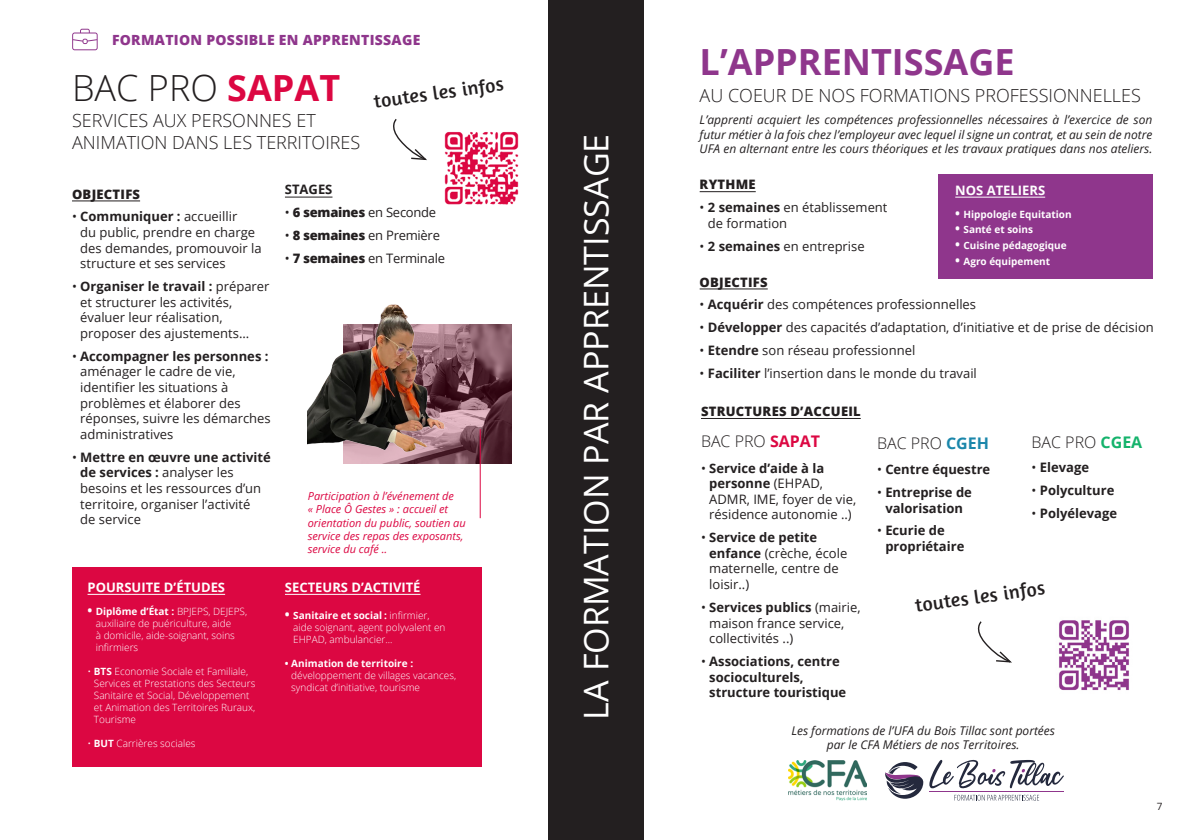
<style>
.page{position:relative;width:1191px;height:840px;background:#fff}
.page>*{position:absolute;margin:0;border:0;box-sizing:border-box;transform-origin:0 0}
.t1{font:700 36px "Open Sans";color:#8f368c}
.t2{font:300 36px "Open Sans";color:#231f20}
.t3{font:34px "Open Sans";color:#fff}
.t4{font:19.6px "Amaranth";color:#231f20}
.t5{font:300 18px "Open Sans";color:#231f20}
.t6{font:300 16px "Open Sans";color:#231f20}
.t7{font:800 14px "Open Sans";letter-spacing:.02em;color:#8f368c}
.t8{font:13px/15.6px "Open Sans";color:#231f20}
.t9{font:700 13px/15.6px "Open Sans";color:#231f20}
.t10{font:13px "Open Sans";letter-spacing:-.02em;color:#231f20}
.t11{font:700 13px "Open Sans";color:#fff}
.t12{font:800 13px "Open Sans";letter-spacing:.02em;color:#231f20}
.t13{font:italic 12px/14.4px "Open Sans";color:#231f20;text-align:justify}
.t14{font:italic 11px/13.2px "Open Sans";color:#dc0742}
.t15{font:300 10px/12px "Open Sans";color:#fff}
.t16{font:700 10px "Open Sans";color:#fff}
.t17{font:10px "Open Sans";color:#231f20}
.s1{font-weight:700;color:#dc0742}
.s2{font-weight:700}
.s3{font-weight:700;font-size:13px}
.s4{font-weight:800}
.s5{font-size:13px}
.s6{font-weight:400}
.s7{font-weight:700;color:#1b87ab}
.s8{font-weight:700;color:#15b36c}
</style>
<div class="page">
<img style="left:444px;top:132px;width:75px;height:73px">
<svg style="left:393px;top:119px;width:34px;height:42px"></svg>
<div style="left:72px;top:566px;width:409px;height:199px;background:#dc0742"></div>
<hr style="left:72px;top:200px;width:68px;height:1px;background:#231f20">
<hr style="left:285px;top:593px;width:135px;height:1px;background:#fff">
<hr style="left:88px;top:593px;width:137px;height:1px;background:#fff">
<hr style="left:285px;top:196px;width:47px;height:1px;background:#231f20">
<div style="left:547px;top:0;width:96px;height:839px;background:#231f20"></div>
<svg style="left:72px;top:29px;width:26px;height:21px"></svg>
<svg style="left:885px;top:762px;width:38px;height:36px"></svg>
<svg style="left:929px;top:759px;width:134px;height:29px"></svg>
<hr style="left:929px;top:790px;width:134px;height:1px;background:#8f368c">
<svg style="left:954px;top:794px;width:85px;height:6px"></svg>
<img style="left:472px;top:324px;width:39px;height:139px">
<hr style="left:480px;top:429px;width:1px;height:89px;background:#dc0742">
<img style="left:308px;top:304px;width:164px;height:159px">
<img style="left:788px;top:760px;width:78px;height:39px">
<div style="left:938px;top:174px;width:214px;height:104px;background:#8f368c"></div>
<hr style="left:955px;top:197px;width:90px;height:1px;background:#fff">
<hr style="left:699px;top:191px;width:56px;height:1px;background:#231f20">
<hr style="left:701px;top:418px;width:159px;height:1px;background:#231f20">
<hr style="left:699px;top:288px;width:68px;height:1px;background:#231f20">
<img style="left:1059px;top:620px;width:70px;height:70px">
<svg style="left:977px;top:621px;width:35px;height:42px"></svg>
<p class="t7" style="left:112px;top:29px;width:310px">FORMATION POSSIBLE EN APPRENTISSAGE</p>
<p class="t2" style="left:72px;top:63px;width:270px">BAC PRO <span class="s1">SAPAT</span></p>
<p class="t5" style="left:72px;top:108px;width:245px">SERVICES AUX PERSONNES ET</p>
<p class="t5" style="left:72px;top:130px;width:290px">ANIMATION DANS LES TERRITOIRES</p>
<p class="t4" style="left:372px;top:90px;width:132px;rotate:-8deg">toutes les infos</p>
<p class="t12" style="left:72px;top:184px;width:70px">OBJECTIFS</p>
<p class="t8" style="left:80px;top:208px;width:183px;text-indent:-8px">• <span class="s2">Communiquer :</span> accueillir<br>du public, prendre en charge des demandes, promouvoir la structure et ses services</p>
<p class="t8" style="left:80px;top:278px;width:191px;text-indent:-8px">• <span class="s2">Organiser le travail :</span> préparer et structurer les activités, évaluer leur réalisation, proposer des ajustements...</p>
<p class="t8" style="left:80px;top:348px;width:192px;text-indent:-8px">• <span class="s2">Accompagner les personnes : </span>aménager le cadre de vie, identifier les situations à problèmes et élaborer des réponses, suivre les démarches administratives</p>
<p class="t8" style="left:80px;top:448px;width:192px;text-indent:-8px">• <span class="s2">Mettre en œuvre une activité de services :</span> analyser les besoins et les ressources d’un territoire, organiser l’activité<br>de service</p>
<p class="t11" style="left:88px;top:577px;width:139px">POURSUITE D’ÉTUDES</p>
<p class="t15" style="left:96px;top:604px;width:153px;text-indent:-8px"><span class="s3">•</span> <span class="s2">Diplôme d’État :</span> BPJEPS, DEJEPS, auxiliaire de puériculture, aide<br>à domicile, aide-soignant, soins infirmiers</p>
<p class="t15" style="left:94px;top:664px;width:163px;text-indent:-6px">• <span class="s2">BTS</span> Economie Sociale et Familiale,<br>Services et Prestations des Secteurs<br>Sanitaire et Social, Développement et Animation des Territoires Ruraux,<br>Tourisme</p>
<p class="t15" style="left:88px;top:736px;width:109px">• <span class="s2">BUT</span> Carrières sociales</p>
<p class="t9" style="left:285px;top:181px;width:49px">STAGES</p>
<p class="t10" style="left:285px;top:203px;width:153px">• <span class="s4">6 semaines</span> en Seconde</p>
<p class="t10" style="left:285px;top:226px;width:156px">• <span class="s4">8 semaines</span> en Première</p>
<p class="t10" style="left:285px;top:249px;width:161px">• <span class="s4">7 semaines</span> en Terminale</p>
<p class="t14" style="left:308px;top:489px;width:148px">Participation à l’événement de</p>
<p class="t14" style="left:308px;top:502px;width:160px">« Place Ô Gestes » : accueil et orientation du public, soutien au service des repas des exposants, service du café ..</p>
<p class="t11" style="left:285px;top:577px;width:137px">SECTEURS D’ACTIVITÉ</p>
<p class="t15" style="left:293px;top:608px;width:154px;text-indent:-8px"><span class="s3">•</span> <span class="s2">Sanitaire et social :</span> infirmier, aide soignant, agent polyvalent en<br>EHPAD, ambulancier...</p>
<p class="t15" style="left:291px;top:656px;width:166px;text-indent:-6px"><span class="s2">• Animation de territoire : </span>développement de villages vacances, syndicat d’initiative, tourisme</p>
<p class="t3" style="left:573px;top:719px;width:587px;rotate:-90deg">LA FORMATION PAR APPRENTISSAGE</p>
<p class="t1" style="left:699px;top:36px;width:316px">L’APPRENTISSAGE</p>
<p class="t5" style="left:699px;top:83px;width:443px">AU COEUR DE NOS FORMATIONS PROFESSIONNELLES</p>
<p class="t13" style="left:699px;top:112px;width:454px">L’apprenti acquiert les compétences professionnelles nécessaires à l’exercice de son futur métier à la fois chez l’employeur avec lequel il signe un contrat, et au sein de notre UFA en alternant entre les cours théoriques et les travaux pratiques dans nos ateliers.</p>
<p class="t12" style="left:699px;top:175px;width:58px">RYTHME</p>
<p class="t8" style="left:708px;top:199px;width:181px;text-indent:-8px">• <span class="s2">2 semaines</span> en établissement de formation</p>
<p class="t8" style="left:699px;top:238px;width:167px">• <span class="s2">2 semaines</span> en entreprise</p>
<p class="t11" style="left:955px;top:181px;width:91px">NOS ATELIERS</p>
<p class="t16" style="left:955px;top:207px;width:118px"><span class="s5">•</span> Hippologie Equitation</p>
<p class="t16" style="left:955px;top:222px;width:79px"><span class="s5">•</span> Santé et soins</p>
<p class="t16" style="left:955px;top:238px;width:113px"><span class="s5">•</span> Cuisine pédagogique</p>
<p class="t16" style="left:955px;top:254px;width:96px"><span class="s5">•</span> Agro équipement</p>
<p class="t12" style="left:699px;top:272px;width:70px">OBJECTIFS</p>
<p class="t8" style="left:699px;top:296px;width:278px">• <span class="s2">Acquérir</span> des compétences professionnelles</p>
<p class="t8" style="left:699px;top:319px;width:456px">• <span class="s2">Développer</span> des capacités d’adaptation, d’initiative et de prise de décision</p>
<p class="t8" style="left:699px;top:342px;width:217px">• <span class="s2">Etendre</span> son réseau professionnel</p>
<p class="t8" style="left:699px;top:365px;width:279px">• <span class="s2">Faciliter</span> l’insertion dans le monde du travail</p>
<p class="t12" style="left:701px;top:401px;width:161px">STRUCTURES D’ACCUEIL</p>
<p class="t6" style="left:701px;top:430px;width:121px">BAC PRO <span class="s1">SAPAT</span></p>
<p class="t8" style="left:709px;top:459px;width:148px;text-indent:-8px">• <span class="s2">Service d’aide à la personne</span> (EHPAD,<br>ADMR, IME, foyer de vie, résidence autonomie ..)</p>
<p class="t8" style="left:709px;top:529px;width:139px;text-indent:-8px">• <span class="s2">Service de petite enfance</span> (crèche, école maternelle, centre de loisir..)</p>
<p class="t8" style="left:709px;top:598px;width:153px;text-indent:-8px">• <span class="s2">Services publics</span> (mairie, maison france service, collectivités ..)</p>
<p class="t9" style="left:709px;top:652px;width:138px;text-indent:-8px"><span class="s6">•</span> Associations, centre socioculturels, structure touristique</p>
<p class="t6" style="left:877px;top:431px;width:113px">BAC PRO <span class="s7">CGEH</span></p>
<p class="t9" style="left:877px;top:461px;width:115px"><span class="s6">•</span> Centre équestre</p>
<p class="t9" style="left:877px;top:484px;width:96px;text-align:center"><span class="s6">•</span> Entreprise de valorisation</p>
<p class="t9" style="left:885px;top:522px;width:81px;text-indent:-8px"><span class="s6">•</span> Ecurie de propriétaire</p>
<p class="t6" style="left:1031px;top:430px;width:112px">BAC PRO <span class="s8">CGEA</span></p>
<p class="t9" style="left:1031px;top:459px;width:59px"><span class="s6">•</span> Elevage</p>
<p class="t9" style="left:1031px;top:482px;width:84px"><span class="s6">•</span> Polyculture</p>
<p class="t9" style="left:1031px;top:504px;width:87px"><span class="s6">•</span> Polyélevage</p>
<p class="t4" style="left:913px;top:593px;width:132px;rotate:-8deg">toutes les infos</p>
<p class="t13" style="left:791px;top:722px;width:265px">Les formations de l’UFA du Bois Tillac sont portées</p>
<p class="t13" style="left:826px;top:737px;width:194px">par le CFA Métiers de nos Territoires.</p>
<p class="t17" style="left:1156px;top:799px;width:7px">7</p>
</div>
